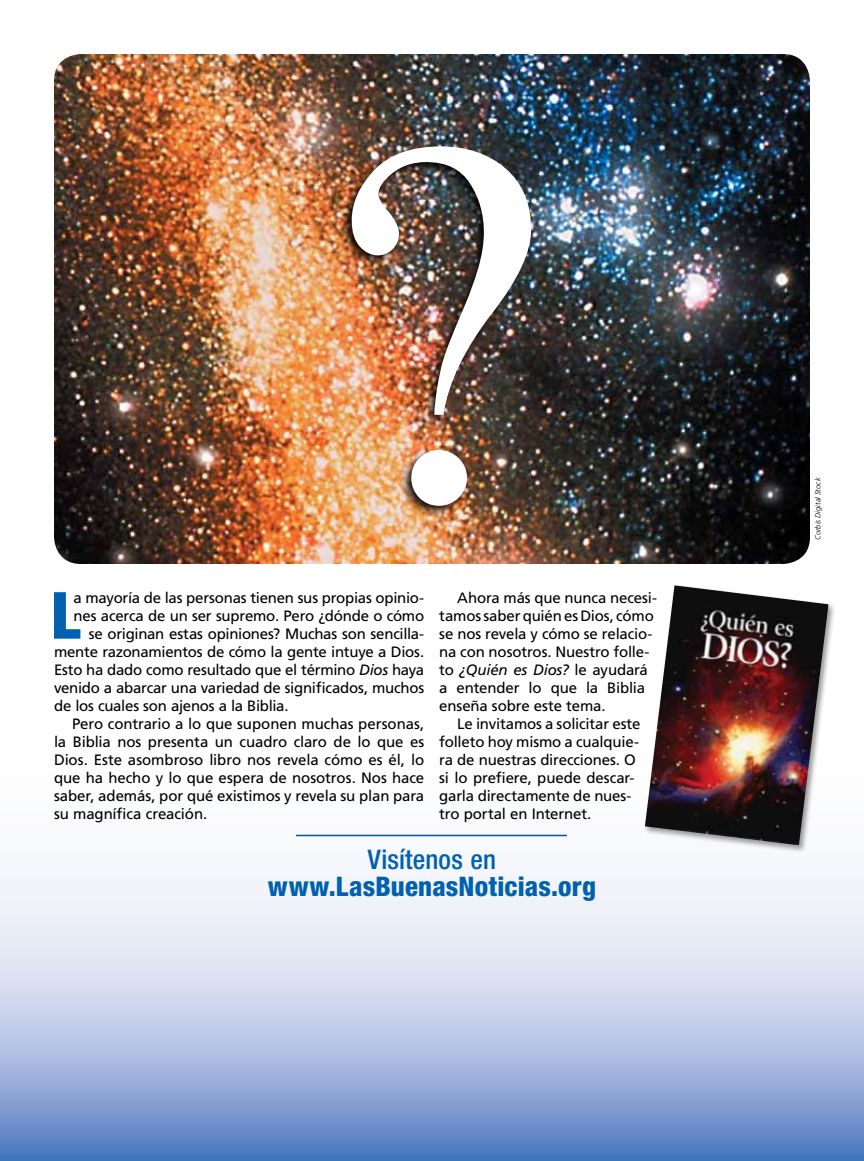
<style>
.page{position:relative;width:864px;height:1161px;background:#fff}
.page>*{position:absolute;margin:0;border:0;box-sizing:border-box;transform-origin:0 0}
.t1{font:525px "Times";color:#fff}
.t2{font:900 condensed 66.6px "Frutiger";color:#0061af;scale:.95 1}
.t3{font:800 condensed 27px "Helvetica Neue";letter-spacing:.005em;color:#0061af}
.t4{font:500 condensed 27px "Helvetica Neue";letter-spacing:.005em;color:#0061af}
.t5{font:15px/18px "Frutiger";letter-spacing:-.015em;color:#000}
.t6{font:italic 300 7.5px "Frutiger";letter-spacing:.015em;color:#000}
.s1{font-style:italic}
</style>
<div class="page">
<svg style="left:0;top:834px;width:864px;height:327px"></svg>
<img style="left:54px;top:54px;width:756px;height:510px">
<div style="left:643px;top:583px;width:193px;height:270px;background:#000;opacity:.4"></div>
<img style="left:645px;top:585px;width:183px;height:260px">
<hr style="left:296px;top:835px;width:271px;height:1px;background:#0054a6">
<div style="left:339px;top:142px;width:196px;height:376px;background:#000;opacity:.9"></div>
<h1 class="t1" style="left:318px;top:-166px;width:230px">?</h1>
<p class="t5" style="left:74px;top:588px;width:352px">a mayoría de las personas tienen sus propias opinio-</p>
<p class="t5" style="left:74px;top:606px;width:352px">nes acerca de un ser supremo. Pero ¿dónde o cómo</p>
<p class="t5" style="left:89px;top:624px;width:337px">se originan estas opiniones? Muchas son sencilla-</p>
<p class="t5" style="left:54px;top:642px;width:372px">mente razonamientos de cómo la gente intuye a Dios.</p>
<p class="t5" style="left:54px;top:660px;width:372px">Esto ha dado como resultado que el término <span class="s1">Dios</span> haya</p>
<p class="t5" style="left:54px;top:678px;width:372px">venido a abarcar una variedad de significados, muchos</p>
<p class="t5" style="left:54px;top:696px;width:236px">de los cuales son ajenos a la Biblia.</p>
<p class="t5" style="left:72px;top:714px;width:354px">Pero contrario a lo que suponen muchas personas,</p>
<p class="t5" style="left:54px;top:732px;width:372px">la Biblia nos presenta un cuadro claro de lo que es</p>
<p class="t5" style="left:54px;top:750px;width:372px">Dios. Este asombroso libro nos revela cómo es él, lo</p>
<p class="t5" style="left:54px;top:768px;width:372px">que ha hecho y lo que espera de nosotros. Nos hace</p>
<p class="t5" style="left:54px;top:786px;width:372px">saber, además, por qué existimos y revela su plan para</p>
<p class="t5" style="left:54px;top:804px;width:155px">su magnífica creación.</p>
<h2 class="t2" style="left:50px;top:575px;width:35px">L</h2>
<p class="t5" style="left:439px;top:588px;width:219px;text-indent:18px">Ahora más que nunca necesi&shy;tamos saber quién es Dios, cómo se nos revela y cómo se relacio&shy;na con nosotros. Nuestro folle&shy;to <span class="s1">¿Quién es Dios?</span> le ayudará a entender lo que la Biblia enseña sobre este tema.</p>
<p class="t5" style="left:439px;top:714px;width:203px;text-indent:18px">Le invitamos a solicitar este folleto hoy mismo a cualquie&shy;ra de nuestras direcciones. O si lo prefiere, puede descar&shy;garla directamente de nues&shy;tro portal en Internet.</p>
<h3 class="t4" style="left:368px;top:843px;width:130px">Visítenos en</h3>
<h3 class="t3" style="left:268px;top:869px;width:330px">www.LasBuenasNoticias.org</h3>
<p class="t6" style="left:814px;top:540px;width:64px;rotate:-90deg">Corbis Digital Stock</p>
</div>
